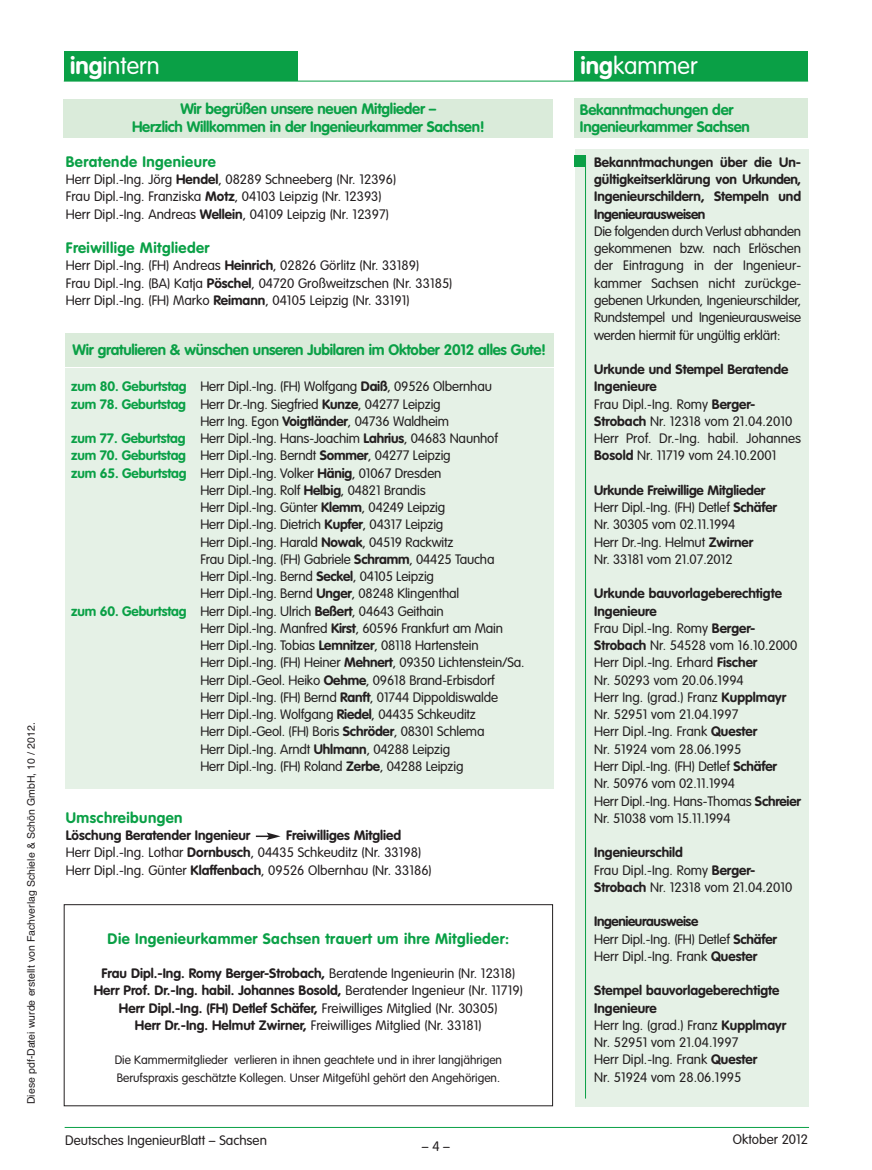
<style>
.page{position:relative;width:872px;height:1170px;background:#fff}
.page>*{position:absolute;margin:0;border:0;box-sizing:border-box;transform-origin:0 0}
.t1{font:300 24px "VAG Rounded";color:#fff}
.t2{font:700 15px/18px "VAG Rounded";letter-spacing:-.015em;color:#0aa046;text-align:center}
.t3{font:700 15px "VAG Rounded";letter-spacing:.03em;color:#0aa046}
.t4{font:300 13.5px/17.2px "VAG Rounded";letter-spacing:-.01em;color:#231f20}
.t5{font:700 13.5px/17.2px "VAG Rounded";color:#231f20;text-align:justify}
.t6{font:300 12px/17.2px "VAG Rounded";color:#231f20}
.t7{font:10.5px "Helvetica";color:#231f20}
.s1{font-weight:700}
.s2{font-weight:700;color:#0aa046}
.s3{font-weight:300}
</style>
<div class="page">
<svg style="left:256px;top:832px;width:25px;height:8px"></svg>
<div style="left:65px;top:368px;width:489px;height:420px;background:#e5f1e6"></div>
<div style="left:64px;top:99px;width:489px;height:39px;background:#daebda"></div>
<div style="left:64px;top:51px;width:234px;height:30px;background:#0aa046"></div>
<hr style="left:64px;top:81px;width:744px;height:1px;background:#0aa046">
<div style="left:574px;top:51px;width:234px;height:30px;background:#0aa046"></div>
<div style="left:574px;top:150px;width:234px;height:957px;background:#e5f1e6"></div>
<div style="left:65px;top:333px;width:488px;height:34px;background:#daebda"></div>
<hr style="left:65px;top:1126px;width:744px;height:1px;background:#0aa046">
<div style="left:574px;top:98px;width:234px;height:40px;background:#daebda"></div>
<hr style="left:585px;top:156px;width:1px;height:942px;background:#0aa046">
<div style="left:574px;top:156px;width:11px;height:11px;background:#0aa046"></div>
<div style="left:64px;top:904px;width:489px;height:202px;border:1px solid #231f20"></div>
<p class="t7" style="left:25px;top:1103px;width:383px;rotate:-90deg">Diese pdf-Datei wurde erstellt von Fachverlag Schiele &amp; Schön GmbH, 10 / 2012.</p>
<h1 class="t1" style="left:70px;top:55px;width:91px"><span class="s1">ing</span>intern</h1>
<h1 class="t1" style="left:580px;top:55px;width:118px"><span class="s1">ing</span>kammer</h1>
<p class="t2" style="left:132px;top:100px;width:354px">Wir begrüßen unsere neuen Mitglieder –<br>Herzlich Willkommen in der Ingenieurkammer Sachsen!</p>
<p class="t3" style="left:66px;top:155px;width:151px">Beratende Ingenieure</p>
<p class="t4" style="left:66px;top:172px;width:332px">Herr Dipl.-Ing. Jörg <span class="s1">Hendel</span>, 08289 Schneeberg (Nr. 12396)<br>Frau Dipl.-Ing. Franziska <span class="s1">Motz</span>, 04103 Leipzig (Nr. 12393)<br>Herr Dipl.-Ing. Andreas <span class="s1">Wellein</span>, 04109 Leipzig (Nr. 12397)</p>
<p class="t3" style="left:66px;top:241px;width:145px">Freiwillige Mitglieder</p>
<p class="t4" style="left:66px;top:258px;width:388px">Herr Dipl.-Ing. (FH) Andreas <span class="s1">Heinrich</span>, 02826 Görlitz (Nr. 33189)<br>Frau Dipl.-Ing. (BA) Katja <span class="s1">Pöschel</span>, 04720 Großweitzschen (Nr. 33185)<br>Herr Dipl.-Ing. (FH) Marko <span class="s1">Reimann</span>, 04105 Leipzig (Nr. 33191)</p>
<p class="t2" style="left:73px;top:342px;width:475px">Wir gratulieren &amp; wünschen unseren Jubilaren im Oktober 2012 alles Gute!</p>
<p class="t4" style="left:71px;top:379px;width:422px"><span class="s2">zum 80. Geburtstag</span> Herr Dipl.-Ing. (FH) Wolfgang <span class="s1">Daiß</span>, 09526 Olbernhau</p>
<p class="t4" style="left:71px;top:396px;width:371px"><span class="s2">zum 78. Geburtstag</span> Herr Dr.-Ing. Siegfried <span class="s1">Kunze</span>, 04277 Leipzig</p>
<p class="t4" style="left:200px;top:413px;width:250px">Herr Ing. Egon <span class="s1">Voigtländer</span>, 04736 Waldheim</p>
<p class="t4" style="left:71px;top:430px;width:428px"><span class="s2">zum 77. Geburtstag</span> Herr Dipl.-Ing. Hans-Joachim <span class="s1">Lahrius</span>, 04683 Naunhof</p>
<p class="t4" style="left:71px;top:448px;width:381px"><span class="s2">zum 70. Geburtstag</span> Herr Dipl.-Ing. Berndt <span class="s1">Sommer</span>, 04277 Leipzig</p>
<p class="t4" style="left:71px;top:465px;width:372px"><span class="s2">zum 65. Geburtstag</span> Herr Dipl.-Ing. Volker <span class="s1">Hänig</span>, 01067 Dresden</p>
<p class="t4" style="left:200px;top:482px;width:227px">Herr Dipl.-Ing. Rolf <span class="s1">Helbig</span>, 04821 Brandis</p>
<p class="t4" style="left:200px;top:499px;width:246px">Herr Dipl.-Ing. Günter <span class="s1">Klemm</span>, 04249 Leipzig</p>
<p class="t4" style="left:200px;top:517px;width:245px">Herr Dipl.-Ing. Dietrich <span class="s1">Kupfer</span>, 04317 Leipzig</p>
<p class="t4" style="left:200px;top:534px;width:255px">Herr Dipl.-Ing. Harald <span class="s1">Nowak</span>, 04519 Rackwitz</p>
<p class="t4" style="left:200px;top:551px;width:296px">Frau Dipl.-Ing. (FH) Gabriele <span class="s1">Schramm</span>, 04425 Taucha</p>
<p class="t4" style="left:200px;top:568px;width:235px">Herr Dipl.-Ing. Bernd <span class="s1">Seckel</span>, 04105 Leipzig</p>
<p class="t4" style="left:200px;top:586px;width:260px">Herr Dipl.-Ing. Bernd <span class="s1">Unger</span>, 08248 Klingenthal</p>
<p class="t4" style="left:71px;top:603px;width:374px"><span class="s2">zum 60. Geburtstag</span> Herr Dipl.-Ing. Ulrich <span class="s1">Beßert</span>, 04643 Geithain</p>
<p class="t4" style="left:200px;top:620px;width:304px">Herr Dipl.-Ing. Manfred <span class="s1">Kirst</span>, 60596 Frankfurt am Main</p>
<p class="t4" style="left:200px;top:637px;width:280px">Herr Dipl.-Ing. Tobias <span class="s1">Lemnitzer</span>, 08118 Hartenstein</p>
<p class="t4" style="left:200px;top:655px;width:326px">Herr Dipl.-Ing. (FH) Heiner <span class="s1">Mehnert</span>, 09350 Lichtenstein/Sa.</p>
<p class="t4" style="left:200px;top:672px;width:296px">Herr Dipl.-Geol. Heiko <span class="s1">Oehme</span>, 09618 Brand-Erbisdorf</p>
<p class="t4" style="left:200px;top:689px;width:299px">Herr Dipl.-Ing. (FH) Bernd <span class="s1">Ranft</span>, 01744 Dippoldiswalde</p>
<p class="t4" style="left:200px;top:706px;width:277px">Herr Dipl.-Ing. Wolfgang <span class="s1">Riedel</span>, 04435 Schkeuditz</p>
<p class="t4" style="left:200px;top:724px;width:286px">Herr Dipl.-Geol. (FH) Boris <span class="s1">Schröder</span>, 08301 Schlema</p>
<p class="t4" style="left:200px;top:741px;width:251px">Herr Dipl.-Ing. Arndt <span class="s1">Uhlmann</span>, 04288 Leipzig</p>
<p class="t4" style="left:200px;top:758px;width:265px">Herr Dipl.-Ing. (FH) Roland <span class="s1">Zerbe</span>, 04288 Leipzig</p>
<p class="t3" style="left:66px;top:811px;width:118px">Umschreibungen</p>
<p class="t5" style="left:66px;top:827px;width:186px">Löschung Beratender Ingenieur</p>
<p class="t4" style="left:66px;top:827px;width:367px;text-indent:220px"><span class="s1">Freiwilliges Mitglied<br></span>Herr Dipl.-Ing. Lothar <span class="s1">Dornbusch</span>, 04435 Schkeuditz (Nr. 33198)<br>Herr Dipl.-Ing. Günter <span class="s1">Klaffenbach</span>, 09526 Olbernhau (Nr. 33186)</p>
<p class="t3" style="left:108px;top:931px;width:403px">Die Ingenieurkammer Sachsen trauert um ihre Mitglieder:</p>
<p class="t5" style="left:94px;top:965px;width:431px;text-align:center">Frau Dipl.-Ing. Romy Berger-Strobach, <span class="s3">Beratende Ingenieurin (Nr. 12318)<br></span>Herr Prof. Dr.-Ing. habil. Johannes Bosold, <span class="s3">Beratender Ingenieur (Nr. 11719)<br></span>Herr Dipl.-Ing. (FH) Detlef Schäfer, <span class="s3">Freiwilliges Mitglied (Nr. 30305)<br></span>Herr Dr.-Ing. Helmut Zwirner, <span class="s3">Freiwilliges Mitglied (Nr. 33181)</span></p>
<p class="t6" style="left:115px;top:1052px;width:389px">Die Kammermitglieder verlieren in ihnen geachtete und in ihrer langjährigen<br>Berufspraxis geschätzte Kollegen. Unser Mitgefühl gehört den Angehörigen.</p>
<p class="t2" style="left:580px;top:102px;width:171px;line-height:17.2px;text-align:left">Bekanntmachungen der<br>Ingenieurkammer Sachsen</p>
<p class="t5" style="left:594px;top:154px;width:208px">Bekanntmachungen über die Un&shy;gültigkeitserklärung von Urkunden, Ingenieurschildern, Stempeln und Ingenieurausweisen</p>
<p class="t4" style="left:594px;top:223px;width:208px;text-align:justify">Die folgenden durch Verlust abhanden gekommenen bzw. nach Erlöschen der Eintragung in der Ingenieur&shy;kammer Sachsen nicht zurückge&shy;gebenen Urkunden, Ingenieurschilder, Rundstempel und Ingenieurausweise werden hiermit für ungültig erklärt:</p>
<p class="t4" style="left:594px;top:361px;width:208px"><span class="s1">Urkunde und Stempel Beratende<br>Ingenieure<br></span>Frau Dipl.-Ing. Romy <span class="s1">Berger-<br>Strobach</span> Nr. 12318 vom 21.04.2010<br>Herr Prof. Dr.-Ing. habil. Johannes<br><span class="s1">Bosold</span> Nr. 11719 vom 24.10.2001</p>
<p class="t4" style="left:594px;top:482px;width:184px"><span class="s1">Urkunde Freiwillige Mitglieder<br></span>Herr Dipl.-Ing. (FH) Detlef <span class="s1">Schäfer<br></span>Nr. 30305 vom 02.11.1994<br>Herr Dr.-Ing. Helmut <span class="s1">Zwirner<br></span>Nr. 33181 vom 21.07.2012</p>
<p class="t4" style="left:594px;top:586px;width:208px"><span class="s1">Urkunde bauvorlageberechtigte<br>Ingenieure<br></span>Frau Dipl.-Ing. Romy <span class="s1">Berger-<br>Strobach</span> Nr. 54528 vom 16.10.2000<br>Herr Dipl.-Ing. Erhard <span class="s1">Fischer<br></span>Nr. 50293 vom 20.06.1994<br>Herr Ing. (grad.) Franz <span class="s1">Kupplmayr<br></span>Nr. 52951 vom 21.04.1997<br>Herr Dipl.-Ing. Frank <span class="s1">Quester<br></span>Nr. 51924 vom 28.06.1995<br>Herr Dipl.-Ing. (FH) Detlef <span class="s1">Schäfer<br></span>Nr. 50976 vom 02.11.1994<br>Herr Dipl.-Ing. Hans-Thomas <span class="s1">Schreier<br></span>Nr. 51038 vom 15.11.1994</p>
<p class="t4" style="left:594px;top:844px;width:200px"><span class="s1">Ingenieurschild<br></span>Frau Dipl.-Ing. Romy <span class="s1">Berger-<br>Strobach</span> Nr. 12318 vom 21.04.2010</p>
<p class="t4" style="left:594px;top:913px;width:184px"><span class="s1">Ingenieurausweise<br></span>Herr Dipl.-Ing. (FH) Detlef <span class="s1">Schäfer<br></span>Herr Dipl.-Ing. Frank <span class="s1">Quester</span></p>
<p class="t4" style="left:594px;top:982px;width:193px"><span class="s1">Stempel bauvorlageberechtigte<br>Ingenieure<br></span>Herr Ing. (grad.) Franz <span class="s1">Kupplmayr<br></span>Nr. 52951 vom 21.04.1997<br>Herr Dipl.-Ing. Frank <span class="s1">Quester<br></span>Nr. 51924 vom 28.06.1995</p>
<p class="t4" style="left:65px;top:1132px;width:203px">Deutsches IngenieurBlatt – Sachsen</p>
<p class="t4" style="left:733px;top:1131px;width:77px">Oktober 2012</p>
<p class="t4" style="left:422px;top:1138px;width:30px">–4–</p>
</div>
